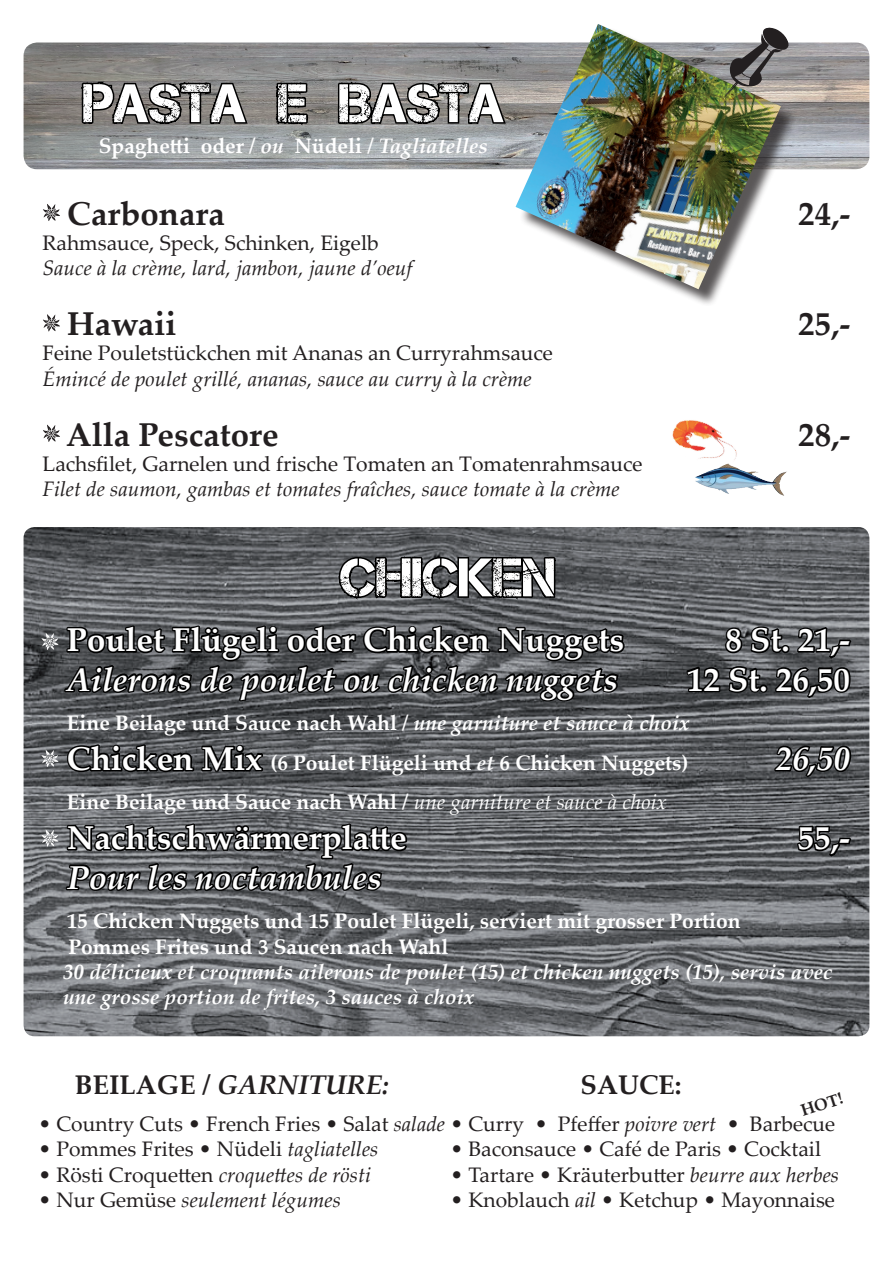
<style>
.page{position:relative;width:893px;height:1263px;background:#fff}
.page>*{position:absolute;margin:0;border:0;box-sizing:border-box;transform-origin:0 0}
.t1{font:54px "Captureit";color:#fff}
.t2{font:700 33px "Palatino Linotype";color:#fff}
.t3{font:italic 700 33px "Palatino Linotype";color:#fff}
.t4{font:700 33px "Palatino Linotype";color:#231f20}
.t5{font:italic 700 27px "Palatino Linotype";color:#231f20}
.t6{font:700 27px "Palatino Linotype";color:#231f20}
.t7{font:21px "Palatino Linotype";color:#231f20}
.t8{font:700 21px/39.6px "Palatino Linotype";color:#fff}
.t9{font:italic 21px "Palatino Linotype";color:#231f20}
.t10{font:italic 700 21px/25.2px "Palatino Linotype";color:#fff}
.t11{font:700 16.5px "Palatino Linotype";color:#231f20}
.s1{font-style:italic}
.s2{font-size:33px}
.s3{font-weight:400;font-style:italic}
.s4{font-style:normal}
</style>
<div class="page">
<img style="left:24px;top:43px;width:845px;height:126px">
<svg style="left:77px;top:77px;width:173px;height:51px;background:#504e4c"></svg>
<svg style="left:271px;top:80px;width:38px;height:49px;background:#3e3d3b"></svg>
<svg style="left:328px;top:77px;width:180px;height:51px;background:#545352"></svg>
<svg style="left:43px;top:204px;width:17px;height:17px"></svg>
<svg style="left:43px;top:314px;width:17px;height:17px"></svg>
<svg style="left:43px;top:425px;width:17px;height:17px"></svg>
<img style="left:24px;top:527px;width:845px;height:509px">
<svg style="left:685px;top:625px;width:169px;height:154px;background:#4c4e50"></svg>
<svg style="left:795px;top:824px;width:59px;height:35px;background:#3f4042"></svg>
<svg style="left:41px;top:527px;width:586px;height:510px;background:#595b5e"></svg>
<div style="left:518px;top:26px;width:279px;height:280px;background:#231f20;opacity:.75"></div>
<img style="left:516px;top:24px;width:265px;height:265px">
<img style="left:704px;top:24px;width:89px;height:78px">
<img style="left:708px;top:471px;width:79px;height:25px">
<img style="left:672px;top:420px;width:74px;height:67px">
<h1 class="t1" style="left:83px;top:73px;width:423px">PASTA E BASTA</h1>
<p class="t8" style="left:99px;top:125px;width:391px">Spaghetti oder / <span class="s1">ou</span> Nüdeli / <span class="s1">Tagliatelles</span></p>
<h2 class="t4" style="left:67px;top:190px;width:159px">Carbonara</h2>
<h2 class="t4" style="left:798px;top:190px;width:54px">24,-</h2>
<p class="t7" style="left:43px;top:228px;width:338px">Rahmsauce, Speck, Schinken, Eigelb</p>
<p class="t9" style="left:43px;top:253px;width:371px">Sauce à la crème, lard, jambon, jaune d’oeuf</p>
<h2 class="t4" style="left:67px;top:301px;width:111px">Hawaii</h2>
<h2 class="t4" style="left:798px;top:301px;width:54px">25,-</h2>
<p class="t7" style="left:43px;top:338px;width:512px">Feine Pouletstückchen mit Ananas an Curryrahmsauce</p>
<p class="t9" style="left:43px;top:364px;width:491px">Émincé de poulet grillé, ananas, sauce au curry à la crème</p>
<h2 class="t4" style="left:66px;top:411px;width:214px">Alla Pescatore</h2>
<h2 class="t4" style="left:798px;top:411px;width:54px">28,-</h2>
<p class="t7" style="left:43px;top:449px;width:602px">Lachsfilet, Garnelen und frische Tomaten an Tomatenrahmsauce</p>
<p class="t9" style="left:43px;top:474px;width:579px">Filet de saumon, gambas et tomates fraîches, sauce tomate à la crème</p>
<h1 class="t1" style="left:340px;top:547px;width:217px">CHICKEN</h1>
<h2 class="t2" style="left:67px;top:616px;width:559px">Poulet Flügeli oder Chicken Nuggets</h2>
<h2 class="t2" style="left:725px;top:616px;width:126px">8 St. 21,-</h2>
<h2 class="t3" style="left:67px;top:656px;width:552px">Ailerons de poulet ou chicken nuggets</h2>
<h2 class="t2" style="left:687px;top:656px;width:165px">12 St. 26,50</h2>
<p class="t8" style="left:67px;top:703px;width:624px">Eine Beilage und Sauce nach Wahl / <span class="s1">une garniture et sauce à choix<br></span><span class="s2">Chicken Mix</span> (6 Poulet Flügeli und <span class="s1">et</span> 6 Chicken Nuggets)</p>
<h2 class="t3" style="left:776px;top:735px;width:76px">26,50</h2>
<p class="t8" style="left:67px;top:782px;width:602px">Eine Beilage und Sauce nach Wahl / <span class="s3">une garniture et sauce à choix</span></p>
<h2 class="t2" style="left:67px;top:814px;width:341px">Nachtschwärmerplatte</h2>
<h2 class="t2" style="left:798px;top:814px;width:54px">55,-</h2>
<h2 class="t3" style="left:67px;top:854px;width:316px">Pour les noctambules</h2>
<p class="t8" style="left:67px;top:908px;width:675px;line-height:25.2px">15 Chicken Nuggets und 15 Poulet Flügeli, serviert mit grosser Portion<br>Pommes Frites und 3 Saucen nach Wahl</p>
<p class="t10" style="left:63px;top:958px;width:771px">30 délicieux et croquants ailerons de poulet (15) et chicken nuggets (15), servis avec une grosse portion de frites, 3 sauces à choix</p>
<p class="t5" style="left:75px;top:1065px;width:316px"><span class="s4">BEILAGE /</span> GARNITURE:</p>
<p class="t6" style="left:581px;top:1066px;width:103px">SAUCE:</p>
<p class="t7" style="left:38px;top:1109px;width:798px">• Country Cuts • French Fries • Salat <span class="s1">salade</span> • Curry • Pfeffer <span class="s1">poivre vert</span> • Barbecue</p>
<p class="t7" style="left:38px;top:1134px;width:341px">• Pommes Frites • Nüdeli <span class="s1">tagliatelles</span></p>
<p class="t9" style="left:38px;top:1159px;width:334px"><span class="s4">• Rösti Croquetten</span> croquettes de rösti</p>
<p class="t9" style="left:38px;top:1185px;width:304px"><span class="s4">• Nur Gemüse</span> seulement légumes</p>
<p class="t11" style="left:798px;top:1100px;width:45px;rotate:-18deg">HOT!</p>
<p class="t7" style="left:450px;top:1134px;width:372px">• Baconsauce • Café de Paris • Cocktail</p>
<p class="t7" style="left:450px;top:1159px;width:390px">• Tartare • Kräuterbutter <span class="s1">beurre aux herbes</span></p>
<p class="t7" style="left:450px;top:1185px;width:386px">• Knoblauch <span class="s1">ail</span> • Ketchup • Mayonnaise</p>
</div>
